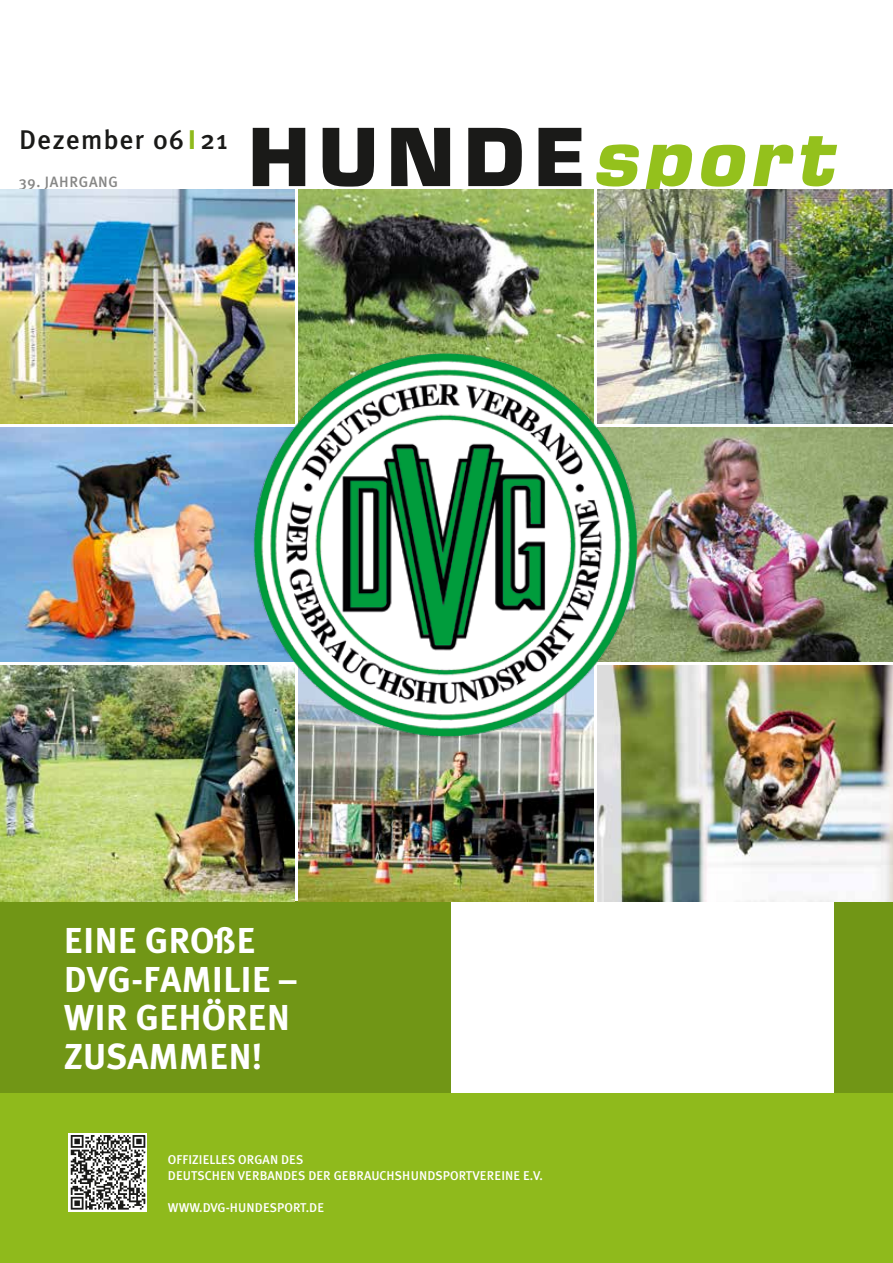
<style>
.page{position:relative;width:893px;height:1263px;background:#fff}
.page>*{position:absolute;margin:0;border:0;box-sizing:border-box;transform-origin:0 0}
.t1{font:700 36px/38.5px "Meta Plus";color:#fff}
.t2{font:500 27px "Meta Plus";letter-spacing:.05em;color:#1a1a18}
.t3{font:500 15px "Meta Plus";letter-spacing:.04em;color:#878786}
.t4{font:500 12.75px/15.9px "Meta Plus";letter-spacing:.005em;color:#fff}
.s1{font-weight:700;color:#8fba1c}
</style>
<div class="page">
<div style="left:0;top:901px;width:893px;height:192px;background:#719616"></div>
<svg style="left:253px;top:128px;width:52px;height:58px"></svg>
<svg style="left:323px;top:128px;width:51px;height:59px"></svg>
<svg style="left:391px;top:128px;width:59px;height:58px"></svg>
<svg style="left:468px;top:128px;width:54px;height:58px"></svg>
<svg style="left:538px;top:128px;width:43px;height:58px"></svg>
<svg style="left:596px;top:144px;width:97px;height:45px"></svg>
<svg style="left:701px;top:145px;width:45px;height:42px"></svg>
<svg style="left:753px;top:145px;width:41px;height:41px"></svg>
<svg style="left:801px;top:136px;width:36px;height:50px"></svg>
<div style="left:0;top:1093px;width:893px;height:170px;background:#8fba1c"></div>
<img style="left:68px;top:1133px;width:79px;height:79px">
<div style="left:451px;top:901px;width:382px;height:192px;background:#fff"></div>
<img style="left:0;top:189px;width:294px;height:234px">
<img style="left:299px;top:189px;width:294px;height:140px">
<img style="left:597px;top:189px;width:296px;height:234px">
<img style="left:0;top:427px;width:231px;height:234px">
<img style="left:661px;top:427px;width:232px;height:234px">
<img style="left:0;top:665px;width:294px;height:236px">
<img style="left:299px;top:760px;width:294px;height:141px">
<img style="left:597px;top:665px;width:296px;height:236px">
<img style="left:231px;top:329px;width:430px;height:431px">
<h2 class="t2" style="left:19px;top:124px;width:210px">Dezember 06<span class="s1">I</span>21</h2>
<p class="t3" style="left:19px;top:173px;width:100px">39. JAHRGANG</p>
<h1 class="t1" style="left:64px;top:921px;width:234px">EINE GROßE<br>DVG-FAMILIE –<br>WIR GEHÖREN<br>ZUSAMMEN!</h1>
<p class="t4" style="left:168px;top:1152px;width:377px">OFFIZIELLES ORGAN DES<br>DEUTSCHEN VERBANDES DER GEBRAUCHSHUNDSPORTVEREINE E.V.</p>
<p class="t4" style="left:168px;top:1199px;width:158px">WWW.DVG-HUNDESPORT.DE</p>
</div>
